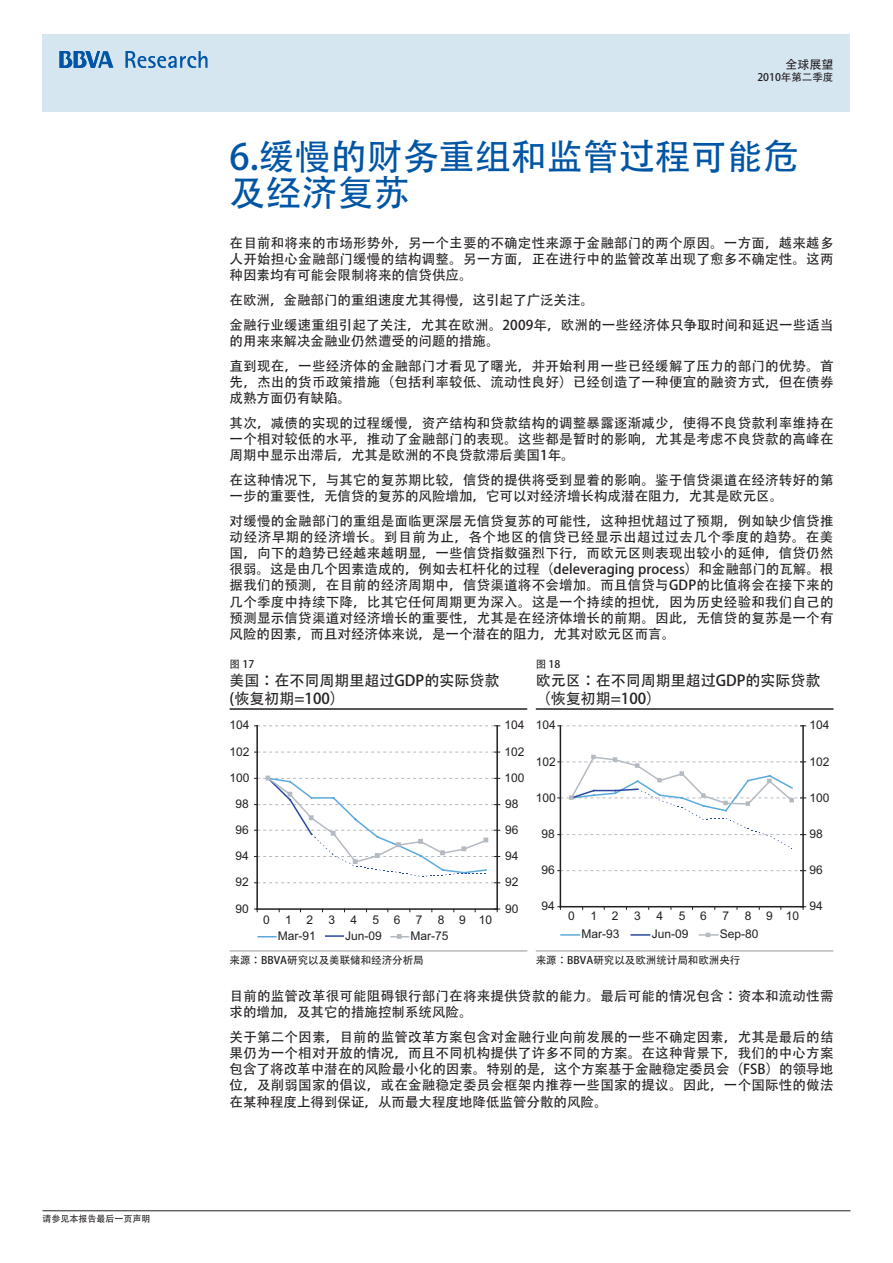
<style>
.page{position:relative;width:893px;height:1263px;background:#fff}
.page>*{position:absolute;margin:0;border:0;box-sizing:border-box;transform-origin:0 0}
.Titulo_Capitulo{font:36px/36px "Adobe Heiti Std";color:#0155a5}
.Tablas_-_2_titular_O{font:15px/18px "Adobe Heiti Std";color:#231f20}
.C__de_Texto{font:13.5px/16.2px "Adobe Heiti Std";letter-spacing:.01em;color:#231f20;text-align:justify}
.t1{font:12px "Arial";color:#231f20}
.t2{font:12px "Adobe Heiti Std";color:#231f20}
.Tablas_-_5_fuente_OK{font:10.5px "Adobe Heiti Std";color:#231f20}
.Tablas_-_1__Indicado{font:10.5px "Adobe Heiti Std";color:#231f20}
.t3{font:9px "Adobe Heiti Std";color:#231f20}
</style>
<div class="page">
<div style="left:43px;top:34px;width:807px;height:77px;background:#d6e6f0"></div>
<svg style="left:125px;top:51px;width:83px;height:17px"></svg>
<svg style="left:60px;top:51px;width:54px;height:17px"></svg>
<hr style="left:43px;top:1210px;width:807px;height:1px;background:#231f20">
<hr style="left:230px;top:708px;width:297px;height:2px;background:#231f20">
<hr style="left:536px;top:708px;width:297px;height:2px;background:#231f20">
<hr style="left:256px;top:726px;width:2px;height:183px;background:#231f20">
<hr style="left:257px;top:908px;width:240px;height:2px;background:#231f20">
<hr style="left:496px;top:726px;width:2px;height:183px;background:#231f20">
<svg style="left:255px;top:752px;width:245px;height:1px"></svg>
<svg style="left:255px;top:725px;width:245px;height:1px"></svg>
<svg style="left:255px;top:775px;width:245px;height:108px"></svg>
<svg style="left:258px;top:936px;width:18px;height:1px"></svg>
<svg style="left:326px;top:935px;width:17px;height:2px"></svg>
<svg style="left:391px;top:934px;width:18px;height:5px"></svg>
<hr style="left:560px;top:726px;width:1px;height:181px;background:#231f20">
<hr style="left:560px;top:906px;width:243px;height:1px;background:#231f20">
<hr style="left:802px;top:726px;width:2px;height:181px;background:#231f20">
<svg style="left:558px;top:870px;width:248px;height:1px"></svg>
<svg style="left:558px;top:725px;width:248px;height:1px"></svg>
<svg style="left:558px;top:755px;width:248px;height:94px"></svg>
<svg style="left:561px;top:934px;width:18px;height:2px"></svg>
<svg style="left:631px;top:934px;width:19px;height:2px"></svg>
<svg style="left:699px;top:933px;width:19px;height:4px"></svg>
<hr style="left:230px;top:950px;width:297px;height:1px;background:#939598">
<hr style="left:536px;top:950px;width:297px;height:1px;background:#939598">
<p class="t3" style="left:43px;top:1213px;width:109px">请参见本报告最后一页声明</p>
<p class="t2" style="left:785px;top:57px;width:50px">全球展望</p>
<p class="Tablas_-_5_fuente_OK" style="left:757px;top:71px;width:78px">2010年第二季度</p>
<p class="Titulo_Capitulo" style="left:230px;top:140px;width:571px">6.缓慢的财务重组和监管过程可能危及经济复苏</p>
<p class="C__de_Texto" style="left:230px;top:235px;width:605px">在目前和将来的市场形势外，另一个主要的不确定性来源于金融部门的两个原因。一方面，越来越多人开始担心金融部门缓慢的结构调整。另一方面，正在进行中的监管改革出现了愈多不确定性。这两种因素均有可能会限制将来的信贷供应。</p>
<p class="C__de_Texto" style="left:230px;top:292px;width:366px">在欧洲，金融部门的重组速度尤其得慢，这引起了广泛关注。</p>
<p class="C__de_Texto" style="left:230px;top:317px;width:605px">金融行业缓速重组引起了关注，尤其在欧洲。2009年，欧洲的一些经济体只争取时间和延迟一些适当的用来来解决金融业仍然遭受的问题的措施。</p>
<p class="C__de_Texto" style="left:230px;top:358px;width:605px">直到现在，一些经济体的金融部门才看见了曙光，并开始利用一些已经缓解了压力的部门的优势。首先，杰出的货币政策措施（包括利率较低、流动性良好）已经创造了一种便宜的融资方式，但在债券成熟方面仍有缺陷。</p>
<p class="C__de_Texto" style="left:230px;top:415px;width:605px">其次，减债的实现的过程缓慢，资产结构和贷款结构的调整暴露逐渐减少，使得不良贷款利率维持在一个相对较低的水平，推动了金融部门的表现。这些都是暂时的影响，尤其是考虑不良贷款的高峰在周期中显示出滞后，尤其是欧洲的不良贷款滞后美国1年。</p>
<p class="C__de_Texto" style="left:230px;top:472px;width:605px">在这种情况下，与其它的复苏期比较，信贷的提供将受到显着的影响。鉴于信贷渠道在经济转好的第一步的重要性，无信贷的复苏的风险增加，它可以对经济增长构成潜在阻力，尤其是欧元区。</p>
<p class="C__de_Texto" style="left:230px;top:513px;width:605px">对缓慢的金融部门的重组是面临更深层无信贷复苏的可能性，这种担忧超过了预期，例如缺少信贷推动经济早期的经济增长。到目前为止，各个地区的信贷已经显示出超过过去几个季度的趋势。在美国，向下的趋势已经越来越明显，一些信贷指数强烈下行，而欧元区则表现出较小的延伸，信贷仍然很弱。这是由几个因素造成的，例如去杠杆化的过程（deleveraging process）和金融部门的瓦解。根据我们的预测，在目前的经济周期中，信贷渠道将不会增加。而且信贷与GDP的比值将会在接下来的几个季度中持续下降，比其它任何周期更为深入。这是一个持续的担忧，因为历史经验和我们自己的预测显示信贷渠道对经济增长的重要性，尤其是在经济体增长的前期。因此，无信贷的复苏是一个有风险的因素，而且对经济体来说，是一个潜在的阻力，尤其对欧元区而言。</p>
<p class="Tablas_-_1__Indicado" style="left:230px;top:658px;width:26px">图 17</p>
<p class="Tablas_-_2_titular_O" style="left:230px;top:672px;width:271px">美国：在不同周期里超过GDP的实际贷款(恢复初期=100）</p>
<p class="Tablas_-_1__Indicado" style="left:536px;top:658px;width:26px">图 18</p>
<p class="Tablas_-_2_titular_O" style="left:536px;top:672px;width:286px">欧元区：在不同周期里超过GDP的实际贷款（恢复初期=100）</p>
<p class="t1" style="left:230px;top:717px;width:22px">104</p>
<p class="t1" style="left:504px;top:717px;width:22px">104</p>
<p class="t1" style="left:536px;top:717px;width:22px">104</p>
<p class="t1" style="left:810px;top:717px;width:22px">104</p>
<p class="t1" style="left:230px;top:744px;width:22px">102</p>
<p class="t1" style="left:504px;top:744px;width:22px">102</p>
<p class="t1" style="left:536px;top:753px;width:22px">102</p>
<p class="t1" style="left:810px;top:753px;width:22px">102</p>
<p class="t1" style="left:230px;top:770px;width:22px">100</p>
<p class="t1" style="left:504px;top:770px;width:22px">100</p>
<p class="t1" style="left:235px;top:796px;width:15px">98</p>
<p class="t1" style="left:505px;top:796px;width:15px">98</p>
<p class="t1" style="left:536px;top:789px;width:22px">100</p>
<p class="t1" style="left:810px;top:789px;width:22px">100</p>
<p class="t1" style="left:235px;top:822px;width:15px">96</p>
<p class="t1" style="left:505px;top:822px;width:15px">96</p>
<p class="t1" style="left:541px;top:826px;width:15px">98</p>
<p class="t1" style="left:810px;top:826px;width:15px">98</p>
<p class="t1" style="left:235px;top:848px;width:15px">94</p>
<p class="t1" style="left:505px;top:848px;width:15px">94</p>
<p class="t1" style="left:541px;top:862px;width:15px">96</p>
<p class="t1" style="left:810px;top:862px;width:15px">96</p>
<p class="t1" style="left:235px;top:874px;width:15px">92</p>
<p class="t1" style="left:505px;top:874px;width:15px">92</p>
<p class="t1" style="left:235px;top:901px;width:15px">90</p>
<p class="t1" style="left:263px;top:912px;width:8px">0</p>
<p class="t1" style="left:285px;top:912px;width:30px">1 2</p>
<p class="t1" style="left:329px;top:912px;width:8px">3</p>
<p class="t1" style="left:351px;top:912px;width:8px">4</p>
<p class="t1" style="left:373px;top:912px;width:30px">5 6</p>
<p class="t1" style="left:416px;top:912px;width:8px">7</p>
<p class="t1" style="left:438px;top:912px;width:56px">8 910</p>
<p class="t1" style="left:505px;top:901px;width:15px">90</p>
<p class="t1" style="left:541px;top:898px;width:15px">94</p>
<p class="t1" style="left:568px;top:908px;width:8px">0</p>
<p class="t1" style="left:590px;top:908px;width:30px">1 2</p>
<p class="t1" style="left:634px;top:908px;width:8px">3</p>
<p class="t1" style="left:656px;top:908px;width:8px">4</p>
<p class="t1" style="left:679px;top:908px;width:30px">5 6</p>
<p class="t1" style="left:722px;top:908px;width:8px">7</p>
<p class="t1" style="left:745px;top:908px;width:56px">8 910</p>
<p class="t1" style="left:810px;top:898px;width:15px">94</p>
<p class="t1" style="left:278px;top:928px;width:40px">Mar-91</p>
<p class="t1" style="left:345px;top:928px;width:38px">Jun-09</p>
<p class="t1" style="left:411px;top:928px;width:40px">Mar-75</p>
<p class="t1" style="left:581px;top:926px;width:40px">Mar-93</p>
<p class="t1" style="left:652px;top:926px;width:38px">Jun-09</p>
<p class="t1" style="left:720px;top:926px;width:40px">Sep-80</p>
<p class="Tablas_-_5_fuente_OK" style="left:230px;top:954px;width:196px">来源：BBVA研究以及美联储和经济分析局</p>
<p class="Tablas_-_5_fuente_OK" style="left:536px;top:954px;width:206px">来源：BBVA研究以及欧洲统计局和欧洲央行</p>
<p class="C__de_Texto" style="left:230px;top:988px;width:605px">目前的监管改革很可能阻碍银行部门在将来提供贷款的能力。最后可能的情况包含：资本和流动性需求的增加，及其它的措施控制系统风险。</p>
<p class="C__de_Texto" style="left:230px;top:1029px;width:605px">关于第二个因素，目前的监管改革方案包含对金融行业向前发展的一些不确定因素，尤其是最后的结果仍为一个相对开放的情况，而且不同机构提供了许多不同的方案。在这种背景下，我们的中心方案包含了将改革中潜在的风险最小化的因素。特别的是，这个方案基于金融稳定委员会（FSB）的领导地位，及削弱国家的倡议，或在金融稳定委员会框架内推荐一些国家的提议。因此，一个国际性的做法在某种程度上得到保证，从而最大程度地降低监管分散的风险。</p>
</div>
